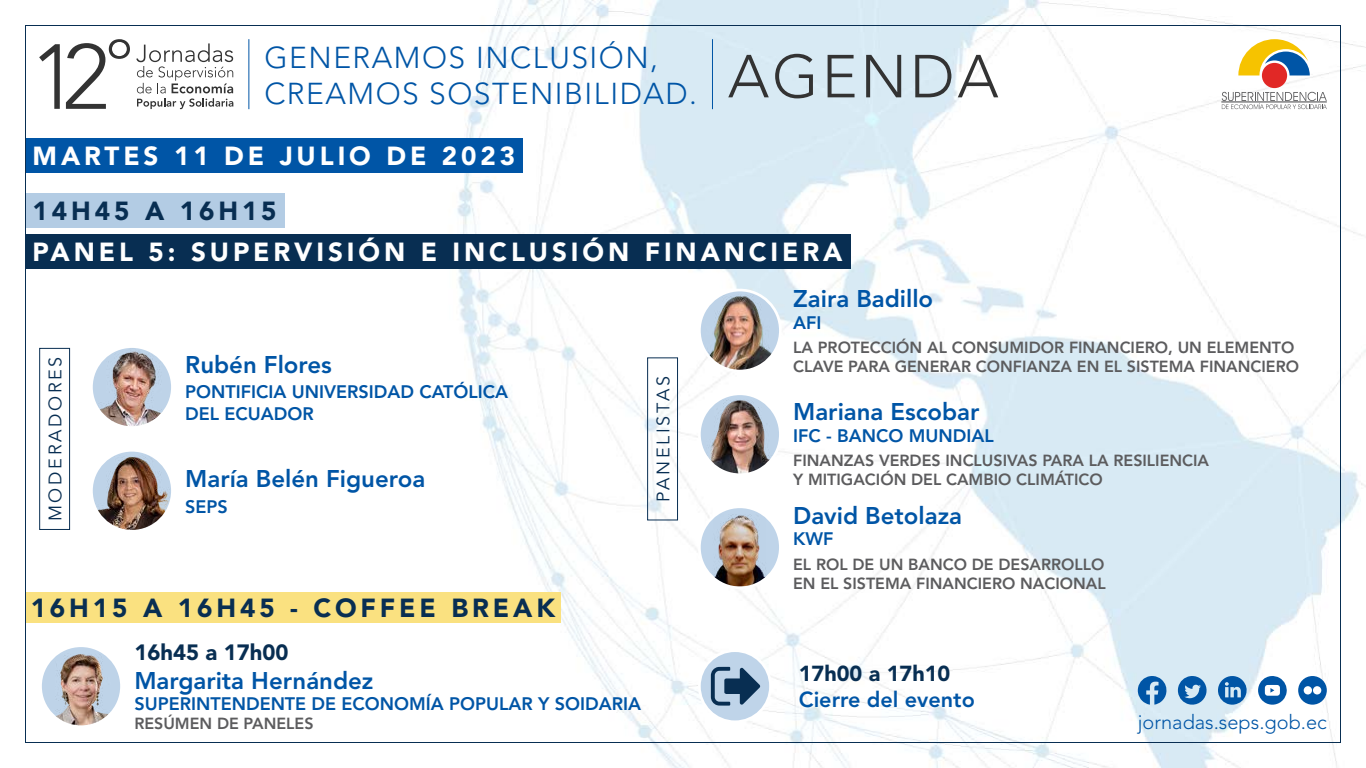
<style>
.page{position:relative;width:1366px;height:768px;background:#fff}
.page>*{position:absolute;margin:0;border:0;box-sizing:border-box;transform-origin:0 0}
.t1{font:300 60px "Avenir LT Std";letter-spacing:.05em;color:#333}
.t2{font:300 30px/36px "Avenir LT Std";letter-spacing:.05em;color:#0055a6}
.t3{font:900 26px "Avenir LT Std";letter-spacing:.15em;color:#fff}
.t4{font:900 26px "Avenir LT Std";letter-spacing:.15em;color:#082e52}
.t5{font:800 24px "Avenir LT Std";color:#0055a6}
.t6{font:900 22px "Avenir LT Std";color:#082e52}
.t7{font:800 21.6px "Avenir LT Std";color:#0055a6}
.t8{font:900 21.6px "Avenir LT Std";color:#082e52}
.t9{font:300 20px "Avenir LT Std";color:#0055a6}
.t10{font:800 18px/21.6px "Avenir LT Std";color:#0055a6}
.t11{font:18px "Avenir LT Std";letter-spacing:.15em;color:#082e52}
.t12{font:800 16px/19.2px "Avenir LT Std";color:#5c5c5e}
</style>
<div class="page">
<img style="left:39px;top:0;width:1327px;height:768px">
<svg style="left:1138px;top:676px;width:29px;height:29px"></svg>
<svg style="left:1298px;top:676px;width:29px;height:29px"></svg>
<svg style="left:1218px;top:675px;width:30px;height:30px"></svg>
<svg style="left:1178px;top:676px;width:30px;height:30px"></svg>
<svg style="left:1258px;top:676px;width:29px;height:29px"></svg>
<svg style="left:136px;top:43px;width:97px;height:66px"></svg>
<svg style="left:39px;top:44px;width:21px;height:65px"></svg>
<svg style="left:66px;top:39px;width:64px;height:70px"></svg>
<svg style="left:1222px;top:92px;width:105px;height:17px"></svg>
<hr style="left:1221px;top:101px;width:106px;height:2px;background:#5c5c5e">
<svg style="left:1238px;top:39px;width:72px;height:37px"></svg>
<div style="left:1262px;top:63px;width:25px;height:25px;background:#e12826;border-radius:50%"></div>
<hr style="left:248px;top:39px;width:1px;height:70px;background:#0055a6">
<hr style="left:712px;top:39px;width:1px;height:70px;background:#0055a6">
<div style="left:25px;top:138px;width:498px;height:35px;background:#0055a6"></div>
<img style="left:699px;top:295px;width:79px;height:76px">
<div style="left:698px;top:289px;width:84px;height:83px;border:3px solid #fff;border-radius:50%"></div>
<img style="left:699px;top:399px;width:81px;height:76px">
<div style="left:698px;top:392px;width:84px;height:84px;border:3px solid #fff;border-radius:50%"></div>
<svg style="left:699px;top:507px;width:81px;height:81px"></svg>
<img style="left:712px;top:514px;width:55px;height:73px">
<div style="left:698px;top:505px;width:84px;height:84px;border:3px solid #fff;border-radius:50%"></div>
<img style="left:91px;top:347px;width:81px;height:81px;border-radius:40px">
<div style="left:90px;top:345px;width:84px;height:84px;border:3px solid #fff;border-radius:50%"></div>
<img style="left:91px;top:455px;width:81px;height:76px">
<div style="left:90px;top:449px;width:84px;height:84px;border:3px solid #fff;border-radius:50%"></div>
<div style="left:25px;top:234px;width:825px;height:35px;background:#082e52"></div>
<div style="left:39px;top:348px;width:31px;height:182px;border:1px solid #082e52"></div>
<div style="left:647px;top:357px;width:31px;height:163px;border:1px solid #082e52"></div>
<div style="left:25px;top:193px;width:259px;height:35px;background:#b3cce4"></div>
<div style="left:25px;top:592px;width:536px;height:31px;background:#fae180"></div>
<svg style="left:41px;top:646px;width:81px;height:81px"></svg>
<img style="left:41px;top:654px;width:81px;height:73px">
<div style="left:39px;top:644px;width:84px;height:84px;border:3px solid #fff;border-radius:50%"></div>
<div style="left:699px;top:651px;width:72px;height:71px;background:#bfd4e9;border-radius:50%"></div>
<div style="left:698px;top:649px;width:74px;height:74px;border:3px solid #fff;border-radius:50%"></div>
<svg style="left:711px;top:667px;width:49px;height:39px"></svg>
<h2 class="t2" style="left:264px;top:39px;width:434px">GENERAMOS INCLUSIÓN,<br>CREAMOS SOSTENIBILIDAD.</h2>
<h3 class="t3" style="left:33px;top:141px;width:484px">MARTES 11 DE JULIO DE 2023</h3>
<h3 class="t4" style="left:33px;top:195px;width:246px">14H45 A 16H15</h3>
<h1 class="t1" style="left:728px;top:41px;width:272px">AGENDA</h1>
<h3 class="t3" style="left:33px;top:236px;width:811px">PANEL 5: SUPERVISIÓN E INCLUSIÓN FINANCIERA</h3>
<p class="t11" style="left:45px;top:521px;width:166px;rotate:-90deg">MODERADORES</p>
<h3 class="t5" style="left:185px;top:350px;width:148px">Rubén Flores</h3>
<p class="t10" style="left:185px;top:381px;width:324px">PONTIFICIA UNIVERSIDAD CATÓLICA<br>DEL ECUADOR</p>
<h3 class="t5" style="left:185px;top:465px;width:242px">María Belén Figueroa</h3>
<p class="t10" style="left:185px;top:496px;width:44px">SEPS</p>
<p class="t11" style="left:653px;top:502px;width:127px;rotate:-90deg">PANELISTAS</p>
<h3 class="t4" style="left:31px;top:593px;width:526px">16H15 A 16H45 - COFFEE BREAK</h3>
<h3 class="t6" style="left:134px;top:639px;width:156px">16h45 a 17h00</h3>
<h3 class="t5" style="left:134px;top:666px;width:241px">Margarita Hernández</h3>
<p class="t10" style="left:134px;top:693px;width:508px">SUPERINTENDENTE DE ECONOMÍA POPULAR Y SOIDARIA</p>
<p class="t12" style="left:134px;top:714px;width:181px">RESÚMEN DE PANELES</p>
<h3 class="t5" style="left:793px;top:285px;width:142px">Zaira Badillo</h3>
<p class="t10" style="left:793px;top:312px;width:30px">AFI</p>
<p class="t12" style="left:793px;top:338px;width:507px">LA PROTECCIÓN AL CONSUMIDOR FINANCIERO, UN ELEMENTO<br>CLAVE PARA GENERAR CONFIANZA EN EL SISTEMA FINANCIERO</p>
<h3 class="t5" style="left:793px;top:398px;width:188px">Mariana Escobar</h3>
<p class="t10" style="left:793px;top:425px;width:202px">IFC - BANCO MUNDIAL</p>
<p class="t12" style="left:793px;top:451px;width:417px">FINANZAS VERDES INCLUSIVAS PARA LA RESILIENCIA<br>Y MITIGACIÓN DEL CAMBIO CLIMÁTICO</p>
<h3 class="t5" style="left:793px;top:501px;width:170px">David Betolaza</h3>
<p class="t10" style="left:793px;top:528px;width:42px">KWF</p>
<p class="t12" style="left:793px;top:555px;width:314px">EL ROL DE UN BANCO DE DESARROLLO<br>EN EL SISTEMA FINANCIERO NACIONAL</p>
<h3 class="t8" style="left:799px;top:661px;width:153px">17h00 a 17h10</h3>
<h3 class="t7" style="left:799px;top:687px;width:178px">Cierre del evento</h3>
<p class="t9" style="left:1138px;top:710px;width:190px">jornadas.seps.gob.ec</p>
</div>
